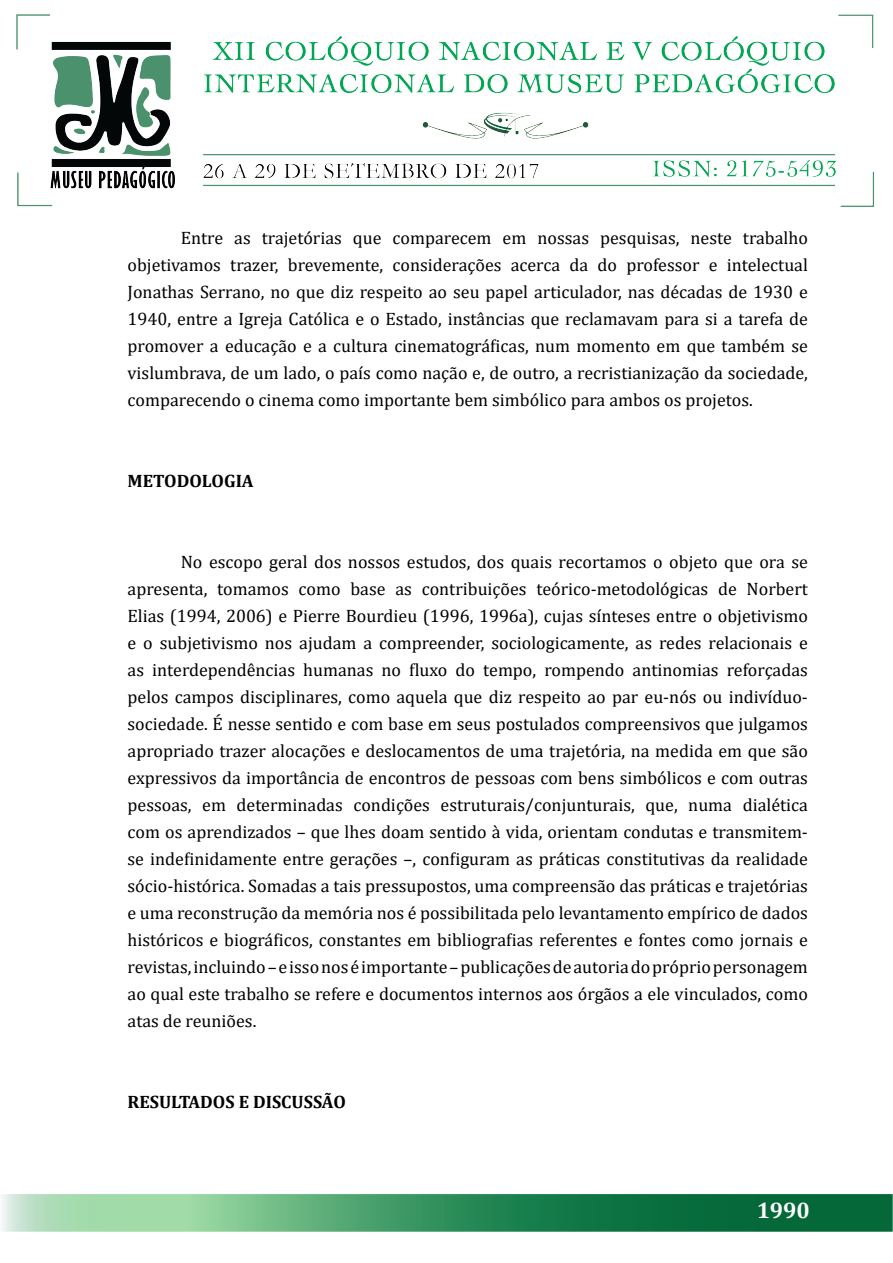
<style>
.page{position:relative;width:893px;height:1263px;background:#fff}
.page>*{position:absolute;margin:0;border:0;box-sizing:border-box;transform-origin:0 0}
.t1{font:700 22.5px "Cambria";color:#fff}
.t2{font:18px/27px "Cambria";color:#000;text-align:justify}
.t3{font:700 18px "Cambria";color:#000}
</style>
<div class="page">
<img style="left:2px;top:14px;width:890px;height:1218px">
<p class="t2" style="left:128px;top:224px;width:682px;text-indent:53px">Entre as trajetórias que comparecem em nossas pesquisas, neste trabalho objetivamos trazer, brevemente, considerações acerca da do professor e intelectual Jonathas Serrano, no que diz respeito ao seu papel articulador, nas décadas de 1930 e 1940, entre a Igreja Católica e o Estado, instâncias que reclamavam para si a tarefa de promover a educação e a cultura cinematográficas, num momento em que também se vislumbrava, de um lado, o país como nação e, de outro, a recristianização da sociedade, comparecendo o cinema como importante bem simbólico para ambos os projetos.</p>
<p class="t3" style="left:128px;top:468px;width:128px">METODOLOGIA</p>
<p class="t2" style="left:128px;top:548px;width:682px;text-indent:53px">No escopo geral dos nossos estudos, dos quais recortamos o objeto que ora se apresenta, tomamos como base as contribuições teórico-metodológicas de Norbert Elias (1994, 2006) e Pierre Bourdieu (1996, 1996a), cujas sínteses entre o objetivismo e o subjetivismo nos ajudam a compreender, sociologicamente, as redes relacionais e as interdependências humanas no fluxo do tempo, rompendo antinomias reforçadas pelos campos disciplinares, como aquela que diz respeito ao par eu-nós ou indivíduo&shy;sociedade. É nesse sentido e com base em seus postulados compreensivos que julgamos apropriado trazer alocações e deslocamentos de uma trajetória, na medida em que são expressivos da importância de encontros de pessoas com bens simbólicos e com outras pessoas, em determinadas condições estruturais/conjunturais, que, numa dialética com os aprendizados – que lhes doam sentido à vida, orientam condutas e transmitem&shy;se indefinidamente entre gerações –, configuram as práticas constitutivas da realidade sócio-histórica. Somadas a tais pressupostos, uma compreensão das práticas e trajetórias e uma reconstrução da memória nos é possibilitada pelo levantamento empírico de dados históricos e biográficos, constantes em bibliografias referentes e fontes como jornais e revistas, incluindo – e isso nos é importante – publicações de autoria do próprio personagem ao qual este trabalho se refere e documentos internos aos órgãos a ele vinculados, como atas de reuniões.</p>
<p class="t3" style="left:128px;top:1089px;width:220px">RESULTADOS E DISCUSSÃO</p>
<p class="t1" style="left:757px;top:1195px;width:55px">1990</p>
</div>
